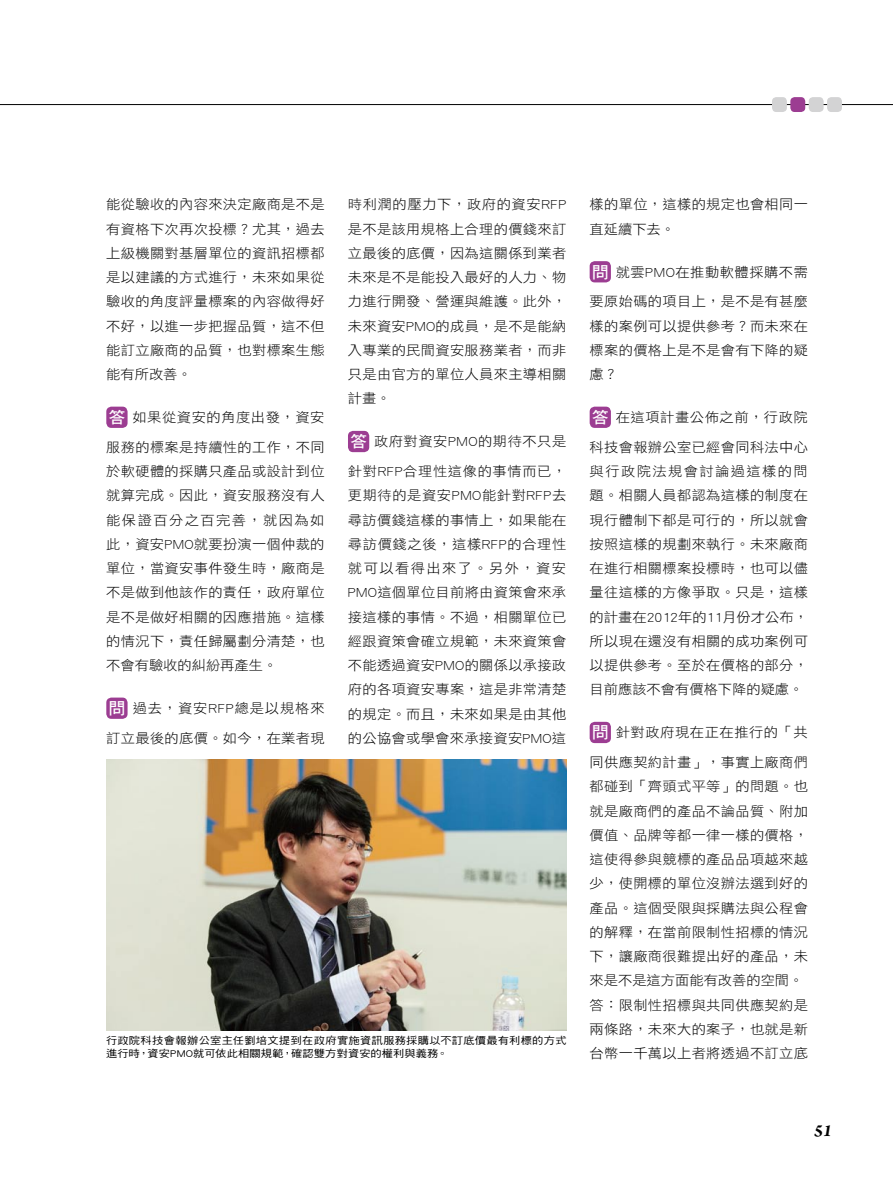
<style>
.page{position:relative;width:893px;height:1191px;background:#fff}
.page>*{position:absolute;margin:0;border:0;box-sizing:border-box;transform-origin:0 0}
.t1{font:italic 700 18px "Arno Pro";color:#000}
.t2{font:13.5px/24.3px "DF Hei Std W3";letter-spacing:.025em;color:#000;text-align:justify;scale:1.05 1}
.t3{font:13.5px "DF Hei Std W3";letter-spacing:.06em;color:#000;scale:1.05 1}
.t4{font:10.2px/13.5px "DF Hei Std W5";letter-spacing:.02em;color:#000;scale:1.11 1}
.s1{font-family:"DF Hei Std W7";font-size:16.2px;color:#fff}
</style>
<div class="page">
<div style="left:106px;top:406px;width:22px;height:22px;background:#9c3d92;border-radius:5px"></div>
<div style="left:106px;top:697px;width:22px;height:22px;background:#9c3d92;border-radius:5px"></div>
<div style="left:348px;top:431px;width:21px;height:21px;background:#9c3d92;border-radius:5px"></div>
<div style="left:590px;top:261px;width:21px;height:21px;background:#9c3d92;border-radius:5px"></div>
<div style="left:590px;top:406px;width:21px;height:22px;background:#9c3d92;border-radius:5px"></div>
<div style="left:590px;top:722px;width:21px;height:21px;background:#9c3d92;border-radius:5px"></div>
<img style="left:106px;top:760px;width:461px;height:270px">
<hr style="left:0;top:104px;width:893px;height:1px;background:#000">
<div style="left:772px;top:97px;width:15px;height:15px;background:#d3d3d4;border-radius:4px"></div>
<div style="left:790px;top:97px;width:15px;height:15px;background:#9c3d92;border-radius:4px"></div>
<div style="left:809px;top:97px;width:15px;height:15px;background:#d3d3d4;border-radius:4px"></div>
<div style="left:827px;top:97px;width:15px;height:15px;background:#d3d3d4;border-radius:4px"></div>
<p class="t2" style="left:106px;top:192px;width:209px">能從驗收的內容來決定廠商是不是有資格下次再次投標？尤其，過去上級機關對基層單位的資訊招標都是以建議的方式進行，未來如果從驗收的角度評量標案的內容做得好不好，以進一步把握品質，這不但能訂立廠商的品質，也對標案生態能有所改善。</p>
<p class="t2" style="left:108px;top:405px;width:207px"><span class="s1">答</span>如果從資安的角度出發，資安</p>
<p class="t2" style="left:106px;top:435px;width:209px">服務的標案是持續性的工作，不同於軟硬體的採購只產品或設計到位就算完成。因此，資安服務沒有人能保證百分之百完善，就因為如此，資安PMO就要扮演一個仲裁的單位，當資安事件發生時，廠商是不是做到他該作的責任，政府單位是不是做好相關的因應措施。這樣的情況下，責任歸屬劃分清楚，也不會有驗收的糾紛再產生。</p>
<p class="t3" style="left:108px;top:701px;width:207px"><span class="s1">問</span>過去，資安RFP總是以規格來</p>
<p class="t2" style="left:106px;top:725px;width:209px">訂立最後的底價。如今，在業者現</p>
<p class="t2" style="left:348px;top:192px;width:209px">時利潤的壓力下，政府的資安RFP是不是該用規格上合理的價錢來訂立最後的底價，因為這關係到業者未來是不是能投入最好的人力、物力進行開發、營運與維護。此外，未來資安PMO的成員，是不是能納入專業的民間資安服務業者，而非只是由官方的單位人員來主導相關計畫。</p>
<p class="t2" style="left:350px;top:429px;width:207px"><span class="s1">答</span>政府對資安PMO的期待不只是</p>
<p class="t2" style="left:348px;top:459px;width:209px">針對RFP合理性這像的事情而已，更期待的是資安PMO能針對RFP去尋訪價錢這樣的事情上，如果能在尋訪價錢之後，這樣RFP的合理性就可以看得出來了。另外，資安PMO這個單位目前將由資策會來承接這樣的事情。不過，相關單位已經跟資策會確立規範，未來資策會不能透過資安PMO的關係以承接政府的各項資安專案，這是非常清楚的規定。而且，未來如果是由其他的公協會或學會來承接資安PMO這</p>
<p class="t4" style="left:106px;top:1033px;width:416px">行政院科技會報辦公室主任劉培文提到在政府實施資訊服務採購以不訂底價最有利標的方式進行時，資安PMO就可依此相關規範，確認雙方對資安的權利與義務。</p>
<p class="t2" style="left:590px;top:192px;width:209px">樣的單位，這樣的規定也會相同一直延續下去。</p>
<p class="t2" style="left:592px;top:259px;width:207px"><span class="s1">問</span>就雲PMO在推動軟體採購不需</p>
<p class="t2" style="left:590px;top:289px;width:209px">要原始碼的項目上，是不是有甚麼樣的案例可以提供參考？而未來在標案的價格上是不是會有下降的疑慮？</p>
<p class="t2" style="left:592px;top:405px;width:207px"><span class="s1">答</span>在這項計畫公佈之前，行政院</p>
<p class="t2" style="left:590px;top:435px;width:209px">科技會報辦公室已經會同科法中心與行政院法規會討論過這樣的問題。相關人員都認為這樣的制度在現行體制下都是可行的，所以就會按照這樣的規劃來執行。未來廠商在進行相關標案投標時，也可以儘量往這樣的方像爭取。只是，這樣的計畫在2012年的11月份才公布，所以現在還沒有相關的成功案例可以提供參考。至於在價格的部分，目前應該不會有價格下降的疑慮。</p>
<p class="t2" style="left:592px;top:720px;width:207px"><span class="s1">問</span>針對政府現在正在推行的「共</p>
<p class="t2" style="left:590px;top:750px;width:209px;text-align:left">同供應契約計畫」，事實上廠商們都碰到「齊頭式平等」的問題。也就是廠商們的產品不論品質、附加價值、品牌等都一律一樣的價格，這使得參與競標的產品品項越來越少，使開標的單位沒辦法選到好的產品。這個受限與採購法與公程會的解釋，在當前限制性招標的情況下，讓廠商很難提出好的產品，未來是不是這方面能有改善的空間。答：限制性招標與共同供應契約是兩條路，未來大的案子，也就是新台幣一千萬以上者將透過不訂立底</p>
<h1 class="t1" style="left:814px;top:1120px;width:20px">51</h1>
</div>
